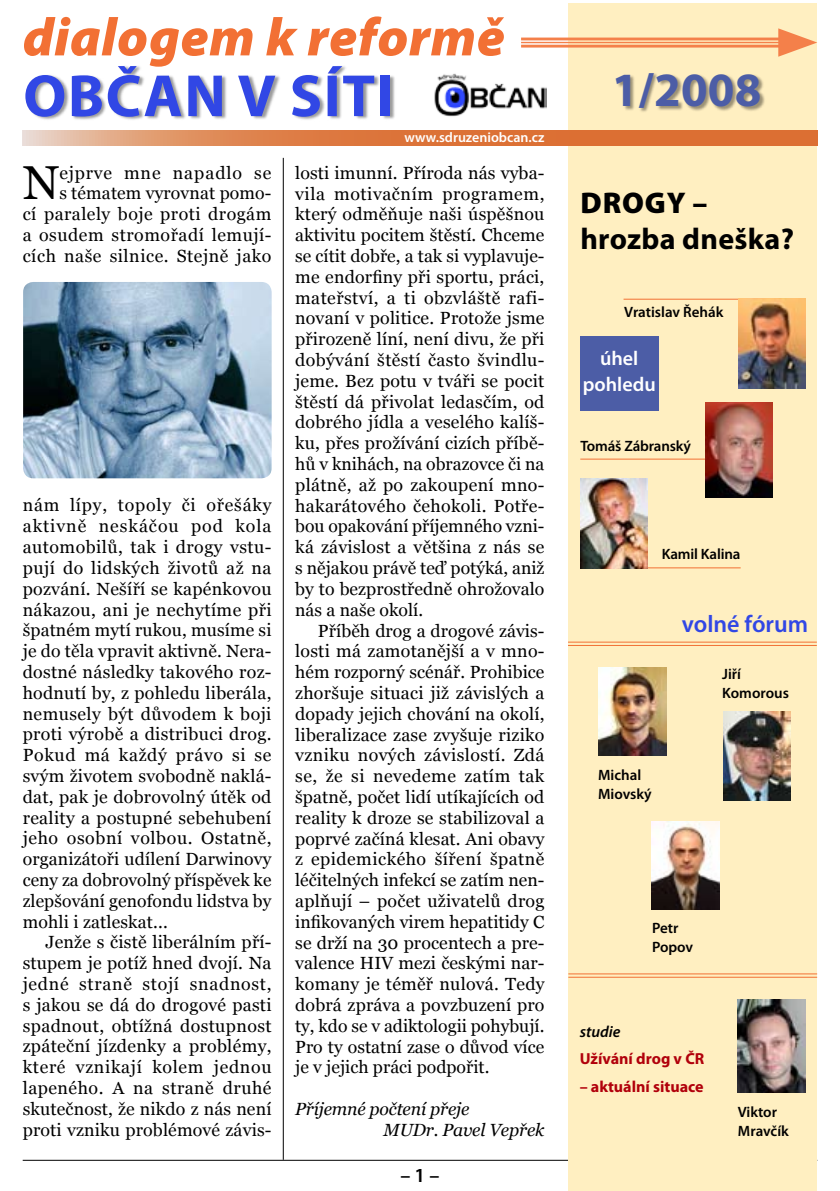
<style>
.page{position:relative;width:840px;height:1191px;background:#fff}
.page>*{position:absolute;margin:0;border:0;box-sizing:border-box;transform-origin:0 0}
.t1{font:700 60px "Myriad Pro";letter-spacing:.025em;color:#3147e5}
.t2{font:italic 900 54px "Myriad Pro";letter-spacing:.01em;color:#f27034}
.t3{font:700 48px "Myriad Pro";color:#4c5da6}
.t4{font:47.6px "Georgia";color:#000}
.t5{font:700 30px "Myriad Pro";letter-spacing:.01em;color:#000}
.t6{font:900 30px "Myriad Pro";letter-spacing:.03em;color:#000}
.t7{font:600 24px "Myriad Pro";color:#3147e5}
.t8{font:600 20px/26px "Myriad Pro";color:#fff;text-align:center}
.t9{font:600 20px "Myriad Pro";color:#000}
.t10{font:17.6px/20.8px "Georgia";letter-spacing:.005em;color:#000;text-align:justify}
.t11{font:17.6px/20.8px "Georgia";letter-spacing:.03em;color:#000;text-align:right}
.t12{font:italic 17.6px/20.8px "Georgia";letter-spacing:-.01em;color:#000}
.t13{font:700 16px "Myriad Pro";color:#b1000b}
.t14{font:italic 600 16px "Myriad Pro";color:#000}
.t15{font:600 15px/19px "Myriad Pro";letter-spacing:-.005em;color:#000}
.t16{font:600 14px "Myriad Pro";color:#fff}
</style>
<div class="page">
<hr style="left:23px;top:1159px;width:793px;height:1px;background:#000">
<img style="left:434px;top:73px;width:112px;height:44px">
<div style="left:567px;top:3px;width:249px;height:1188px;background:#ffefc1"></div>
<div style="left:615px;top:71px;width:151px;height:42px;background:#000;opacity:.4"></div>
<hr style="left:282px;top:158px;width:1px;height:1001px;background:#000">
<img style="left:23px;top:282px;width:248px;height:196px;border-radius:10px">
<svg style="left:23px;top:130px;width:793px;height:15px;background:#de814d"></svg>
<div style="left:25px;top:64px;width:371px;height:58px;background:#000;opacity:.4"></div>
<hr style="left:521px;top:38px;width:273px;height:2px;background:#f4804a">
<hr style="left:521px;top:42px;width:273px;height:1px;background:#f4804a">
<hr style="left:521px;top:45px;width:273px;height:3px;background:#f4804a">
<svg style="left:777px;top:28px;width:39px;height:29px"></svg>
<div style="left:580px;top:336px;width:78px;height:75px;background:#4c5da6"></div>
<hr style="left:580px;top:567px;width:160px;height:1px;background:#f27034">
<hr style="left:623px;top:299px;width:182px;height:1px;background:#f27034">
<hr style="left:580px;top:458px;width:136px;height:1px;background:#f27034">
<img style="left:737px;top:299px;width:68px;height:89px">
<img style="left:704px;top:402px;width:68px;height:95px">
<img style="left:580px;top:478px;width:67px;height:90px">
<hr style="left:567px;top:642px;width:249px;height:1px;background:#f27034">
<hr style="left:567px;top:645px;width:249px;height:1px;background:#f27034">
<img style="left:598px;top:667px;width:68px;height:89px">
<img style="left:723px;top:711px;width:67px;height:89px">
<img style="left:651px;top:821px;width:68px;height:89px">
<hr style="left:568px;top:973px;width:248px;height:1px;background:#f27034">
<hr style="left:568px;top:977px;width:248px;height:1px;background:#f27034">
<img style="left:737px;top:999px;width:67px;height:93px">
<h2 class="t2" style="left:23px;top:1px;width:483px">dialogem k reformě</h2>
<h1 class="t1" style="left:23px;top:57px;width:372px">Občan v síti</h1>
<h3 class="t3" style="left:611px;top:59px;width:151px">1/2008</h3>
<p class="t16" style="left:404px;top:128px;width:141px">www.sdruzeniobcan.cz</p>
<p class="t11" style="left:23px;top:162px;width:250px">ejprve mne napadlo se<br>s tématem vyrovnat pomo-<br>cí paralely boje proti drogám a osudem stromořadí lemují&shy;cích naše silnice. Stejně jako</p>
<h3 class="t4" style="left:23px;top:156px;width:38px">N</h3>
<p class="t10" style="left:23px;top:495px;width:250px">nám lípy, topoly či ořešáky aktivně neskáčou pod kola automobilů, tak i drogy vstu&shy;pují do lidských životů až na pozvání. Nešíří se kapénkovou nákazou, ani je nechytíme při špatném mytí rukou, musíme si je do těla vpravit aktivně. Nera&shy;dostné následky takového roz&shy;hodnutí by, z pohledu liberála, nemusely být důvodem k boji proti výrobě a distribuci drog.<br>Pokud má každý právo si se svým životem svobodně naklá&shy;dat, pak je dobrovolný útěk od reality a postupné sebehubení jeho osobní volbou. Ostatně, organizátoři udílení Darwinovy ceny za dobrovolný příspěvek ke zlepšování genofondu lidstva by mohli i zatleskat...</p>
<p class="t10" style="left:23px;top:932px;width:250px;text-indent:23px">Jenže s čistě liberálním pří&shy;stupem je potíž hned dvojí. Na jedné straně stojí snadnost, s jakou se dá do drogové pasti spadnout, obtížná dostupnost zpáteční jízdenky a problémy, které vznikají kolem jednou lapeného. A na straně druhé skutečnost, že nikdo z nás není proti vzniku problémové závis-</p>
<p class="t10" style="left:295px;top:162px;width:251px">losti imunní. Příroda nás vyba&shy;vila motivačním programem, který odměňuje naši úspěšnou aktivitu pocitem štěstí. Chceme se cítit dobře, a tak si vyplavuje&shy;me endorfiny při sportu, práci, mateřství, a ti obzvláště rafi&shy;novaní v politice. Protože jsme přirozeně líní, není divu, že při dobývání štěstí často švindlu&shy;jeme. Bez potu v tváři se pocit štěstí dá přivolat ledasčím, od dobrého jídla a veselého kalíš&shy;ku, přes prožívání cizích příbě&shy;hů v knihách, na obrazovce či na plátně, až po zakoupení mno&shy;hakarátového čehokoli. Potře&shy;bou opakování příjemného vzni&shy;ká závislost a většina z nás se s nějakou právě teď potýká, aniž by to bezprostředně ohrožovalo nás a naše okolí.</p>
<p class="t10" style="left:295px;top:620px;width:251px;text-indent:23px">Příběh drog a drogové závis&shy;losti má zamotanější a v mno&shy;hém rozporný scénář. Prohibice zhoršuje situaci již závislých a dopady jejich chování na okolí, liberalizace zase zvyšuje riziko vzniku nových závislostí. Zdá se, že si nevedeme zatím tak špatně, počet lidí utíkajících od reality k droze se stabilizoval a poprvé začíná klesat. Ani obavy z epidemického šíření špatně léčitelných infekcí se zatím nen&shy;aplňují – počet uživatelů drog infikovaných virem hepatitidy C se drží na 30 procentech a pre&shy;valence HIV mezi českými nar&shy;komany je téměř nulová. Tedy dobrá zpráva a povzbuzení pro ty, kdo se v adiktologii pohybují.<br>Pro ty ostatní zase o důvod více je v jejich práci podpořit.</p>
<p class="t12" style="left:383px;top:1098px;width:162px;text-indent:-88px">Příjemné počtení přeje<br>MUDr. Pavel Vepřek</p>
<p class="t9" style="left:400px;top:1162px;width:40px">– –</p>
<h3 class="t6" style="left:580px;top:183px;width:128px">Drogy –</h3>
<h3 class="t5" style="left:580px;top:219px;width:215px">hrozba dneška?</h3>
<p class="t15" style="left:624px;top:301px;width:100px">Vratislav Řehák</p>
<p class="t8" style="left:582px;top:344px;width:74px">úhel pohledu</p>
<p class="t15" style="left:580px;top:436px;width:112px">Tomáš Zábranský</p>
<p class="t15" style="left:661px;top:544px;width:80px">Kamil Kalina</p>
<p class="t15" style="left:597px;top:765px;width:55px">Michal<br>Miovský</p>
<h3 class="t7" style="left:681px;top:608px;width:128px">volné fórum</h3>
<p class="t15" style="left:721px;top:664px;width:68px">Jiří<br>Komorous</p>
<p class="t15" style="left:651px;top:917px;width:43px">Petr<br>Popov</p>
<p class="t14" style="left:579px;top:1021px;width:42px">studie</p>
<p class="t13" style="left:579px;top:1048px;width:126px">Užívání drog v ČR</p>
<p class="t13" style="left:579px;top:1076px;width:125px">– aktuální situace</p>
<p class="t15" style="left:737px;top:1101px;width:52px">Viktor<br>Mravčík</p>
</div>
